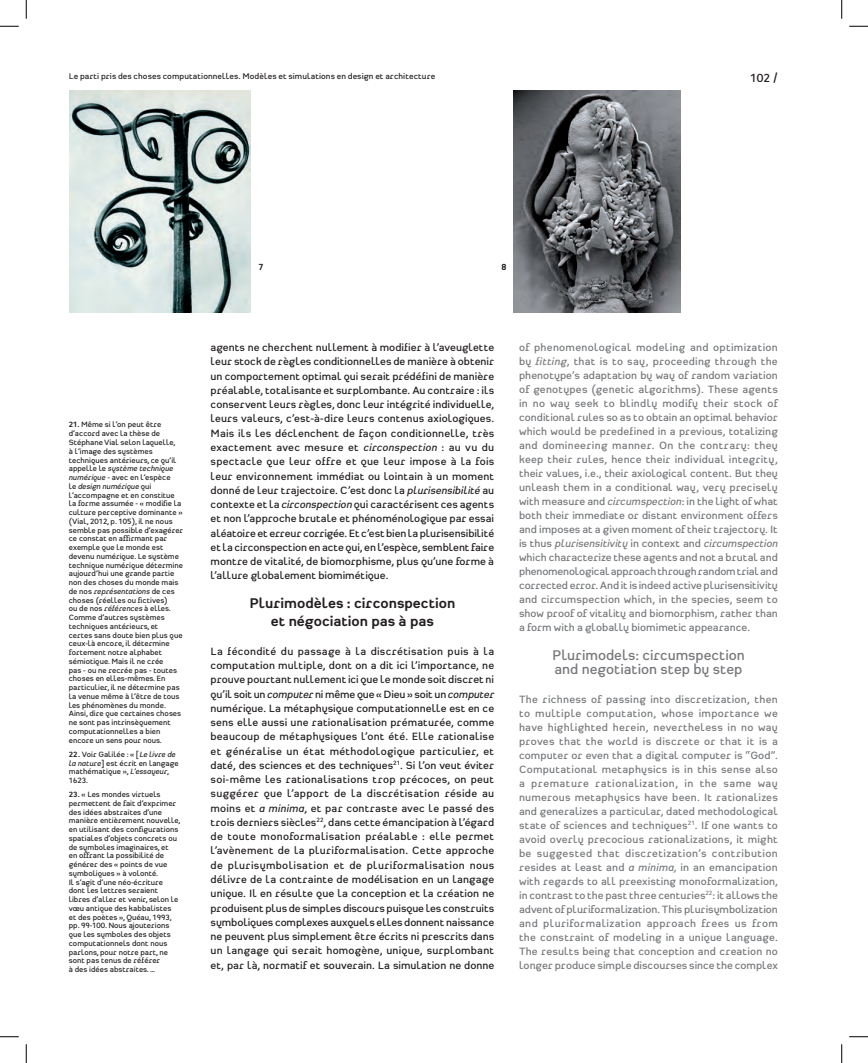
<style>
.page{position:relative;width:868px;height:1063px;background:#fff}
.page>*{position:absolute;margin:0;border:0;box-sizing:border-box;transform-origin:0 0}
.Sous-titre_essais{font:600 15px/14px "Heimat Sans";color:#76787b}
.Sous-titre_essais-2{font:700 15px "Heimat Sans";color:#231f20}
.t1{font:600 12.5px "Heimat Sans";color:#231f20}
.t2{font:600 11.25px/14.2px "Heimat Sans";color:#231f20;text-align:justify}
.t3{font:600 11.25px/14px "Heimat Sans";color:#76787b;text-align:justify}
.N__Images{font:700 9.38px "Heimat Sans";color:#231f20}
.Texte_essai_FR{font:600 8.75px "Heimat Sans";letter-spacing:.01em;color:#231f20}
.Notes_FR{font:600 8.12px/8.8px "Heimat Sans";color:#231f20}
.s1{font-weight:700}
.s2{font-style:italic}
</style>
<div class="page">
<img style="left:513px;top:90px;width:167px;height:222px">
<img style="left:70px;top:90px;width:181px;height:222px">
<svg style="left:0;top:25px;width:19px;height:2px"></svg>
<svg style="left:849px;top:25px;width:18px;height:2px"></svg>
<svg style="left:0;top:1036px;width:19px;height:1px"></svg>
<svg style="left:849px;top:1036px;width:18px;height:1px"></svg>
<svg style="left:25px;top:0;width:2px;height:19px"></svg>
<svg style="left:25px;top:1044px;width:2px;height:18px"></svg>
<svg style="left:841px;top:0;width:1px;height:19px"></svg>
<svg style="left:841px;top:1044px;width:1px;height:18px"></svg>
<p class="Texte_essai_FR" style="left:69px;top:71px;width:368px">Le parti pris des choses computationnelles. Modèles et simulations en design et architecture</p>
<p class="t1" style="left:750px;top:70px;width:29px">102 /</p>
<p class="N__Images" style="left:258px;top:261px;width:7px">7</p>
<p class="N__Images" style="left:501px;top:261px;width:7px">8</p>
<p class="Notes_FR" style="left:69px;top:420px;width:116px"><span class="s1">21.</span> Même si l’on peut être d’accord avec la thèse de<br>Stéphane Vial selon laquelle,<br>à l’image des systèmes techniques antérieurs, ce qu’il appelle le <span class="s2">système technique numérique</span> - avec en l’espèce<br>le <span class="s2">design numérique</span> qui l’accompagne et en constitue la forme assumée - « modifie la culture perceptive dominante » (Vial, 2012, p. 105), il ne nous semble pas possible d’exagérer ce constat en affirmant par exemple que le monde est devenu numérique. Le système technique numérique détermine aujourd’hui une grande partie non des choses du monde mais de nos <span class="s2">représentations</span> de ces choses (réelles ou fictives)<br>ou de nos <span class="s2">références</span> à elles.<br>Comme d’autres systèmes techniques antérieurs, et certes sans doute bien plus que ceux-là encore, il détermine fortement notre alphabet sémiotique. Mais il ne crée<br>pas - ou ne recrée pas - toutes choses en elles-mêmes. En particulier, il ne détermine pas la venue même à l’être de tous les phénomènes du monde.<br>Ainsi, dire que certaines choses ne sont pas intrinsèquement computationnelles a bien encore un sens pour nous.</p>
<p class="Notes_FR" style="left:69px;top:749px;width:111px"><span class="s1">22.</span> Voir Galilée : « [<span class="s2">Le livre de la nature</span>] est écrit en langage mathématique », <span class="s2">L’essayeur</span>,<br>1623.</p>
<p class="Notes_FR" style="left:69px;top:789px;width:113px"><span class="s1">23.</span> « Les mondes virtuels permettent de fait d’exprimer des idées abstraites d’une manière entièrement nouvelle, en utilisant des configurations spatiales d’objets concrets ou de symboles imaginaires, et<br>en offrant la possibilité de générer des « points de vue symboliques » à volonté.<br>Il s’agit d’une néo-écriture dont les lettres seraient libres d’aller et venir, selon le vœu antique des kabbalistes et des poètes », Quéau, 1993, pp. 99-100. Nous ajouterions que les symboles des objets computationnels dont nous parlons, pour notre part, ne sont pas tenus de référer<br>à des idées abstraites. …</p>
<p class="t2" style="left:211px;top:340px;width:285px">agents ne cherchent nullement à modifier à l’aveuglette leur stock de règles conditionnelles de manière à obtenir un comportement optimal qui serait prédéfini de manière préalable, totalisante et surplombante. Au contraire : ils conservent leurs règles, donc leur intégrité individuelle, leurs valeurs, c’est-à-dire leurs contenus axiologiques.<br>Mais ils les déclenchent de façon conditionnelle, très exactement avec mesure et <span class="s2">circonspection</span> : au vu du spectacle que leur offre et que leur impose à la fois leur environnement immédiat ou lointain à un moment donné de leur trajectoire. C’est donc la <span class="s2">plurisensibilité</span> au contexte et la <span class="s2">circonspection</span> qui caractérisent ces agents et non l’approche brutale et phénoménologique par essai aléatoire et erreur corrigée. Et c’est bien la plurisensibilité et la circonspection en acte qui, en l’espèce, semblent faire montre de vitalité, de biomorphisme, plus qu’une forme à l’allure globalement biomimétique.</p>
<p class="Sous-titre_essais-2" style="left:249px;top:593px;width:207px">Plurimodèles : circonspection</p>
<p class="Sous-titre_essais-2" style="left:271px;top:611px;width:164px">et négociation pas à pas</p>
<p class="t2" style="left:210px;top:643px;width:285px">La fécondité du passage à la discrétisation puis à la computation multiple, dont on a dit ici l’importance, ne prouve pourtant nullement ici que le monde soit discret ni qu’il soit un <span class="s2">computer</span> ni même que «Dieu » soit un <span class="s2">computer </span>numérique. La métaphysique computationnelle est en ce sens elle aussi une rationalisation prématurée, comme beaucoup de métaphysiques l’ont été. Elle rationalise et généralise un état méthodologique particulier, et daté, des sciences et des techniques<sup>21</sup>. Si l’on veut éviter soi-même les rationalisations trop précoces, on peut suggérer que l’apport de la discrétisation réside au moins et <span class="s2">a minima</span>, et par contraste avec le passé des trois derniers siècles<sup>22</sup>, dans cette émancipation à l’égard de toute monoformalisation préalable : elle permet l’avènement de la pluriformalisation. Cette approche de plurisymbolisation et de pluriformalisation nous délivre de la contrainte de modélisation en un langage unique. Il en résulte que la conception et la création ne produisent plus de simples discours puisque les construits symboliques complexes auxquels elles donnent naissance ne peuvent plus simplement être écrits ni prescrits dans un langage qui serait homogène, unique, surplombant et, par là, normatif et souverain. La simulation ne donne</p>
<p class="t3" style="left:519px;top:340px;width:260px">of phenomenological modeling and optimization by <span class="s2">fitting</span>, that is to say, proceeding through the phenotype’s adaptation by way of random variation of genotypes (genetic algorithms). These agents in no way seek to blindly modify their stock of conditional rules so as to obtain an optimal behavior which would be predefined in a previous, totalizing and domineering manner. On the contrary: they keep their rules, hence their individual integrity, their values, i.e., their axiological content. But they unleash them in a conditional way, very precisely with measure and <span class="s2">circumspection</span>: in the light of what both their immediate or distant environment offers and imposes at a given moment of their trajectory. It is thus <span class="s2">plurisensitivity</span> in context and <span class="s2">circumspection </span>which characterize these agents and not a brutal and phenomenological approach through random trial and corrected error. And it is indeed active plurisensitivity and circumspection which, in the species, seem to show proof of vitality and biomorphism, rather than a form with a globally biomimetic appearance.</p>
<p class="Sous-titre_essais" style="left:552px;top:647px;width:194px">Plurimodels: circumspection and negotiation step by step</p>
<p class="t3" style="left:519px;top:691px;width:260px">The richness of passing into discretization, then to multiple computation, whose importance we have highlighted herein, nevertheless in no way proves that the world is discrete or that it is a computer or even that a digital computer is “God”.<br>Computational metaphysics is in this sense also a premature rationalization, in the same way numerous metaphysics have been. It rationalizes and generalizes a particular, dated methodological state of sciences and techniques<sup>21</sup>. If one wants to avoid overly precocious rationalizations, it might be suggested that discretization’s contribution resides at least and <span class="s2">a minima,</span> in an emancipation with regards to all preexisting monoformalization, in contrast to the past three centuries<sup>22</sup>: it allows the advent of pluriformalization. This plurisymbolization and pluriformalization approach frees us from the constraint of modeling in a unique language.<br>The results being that conception and creation no longer produce simple discourses since the complex</p>
</div>
